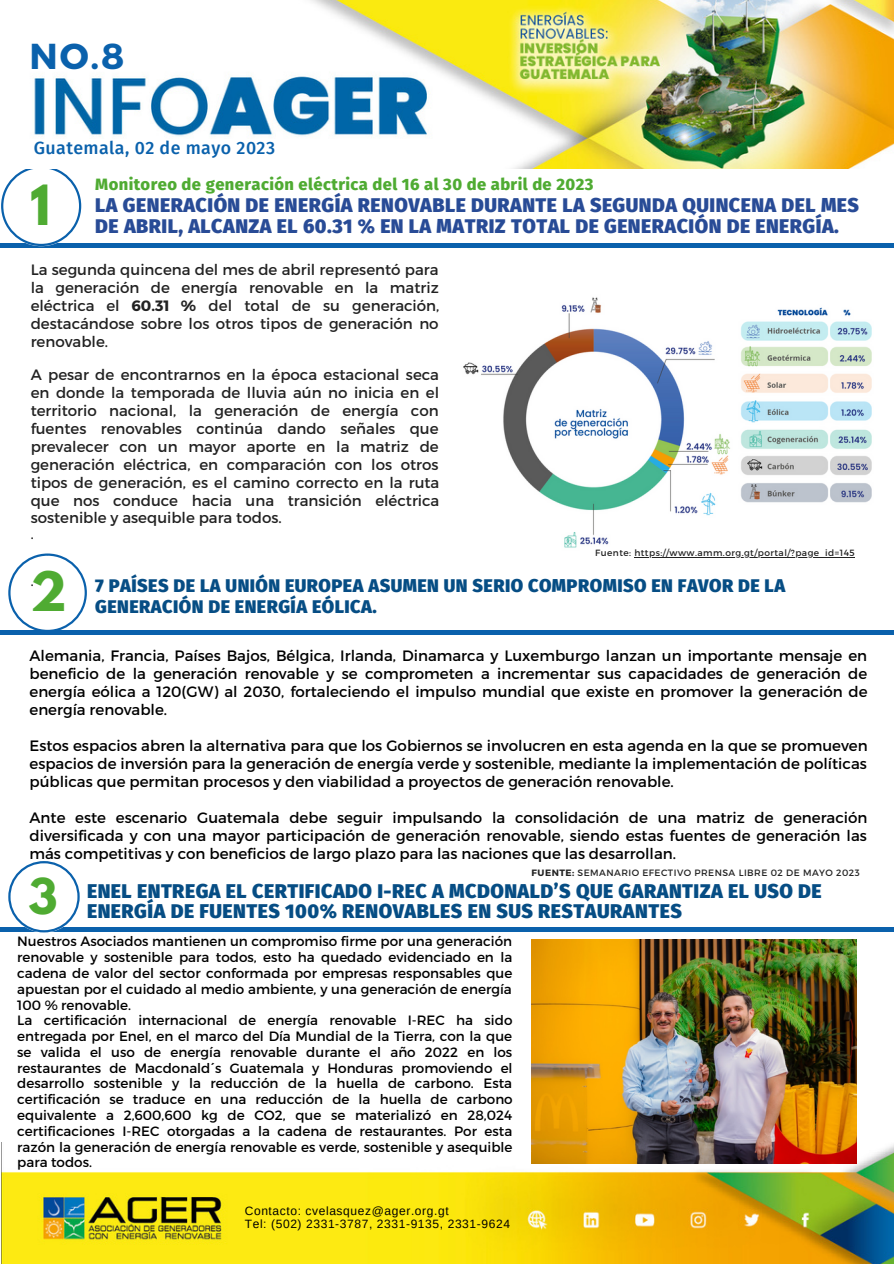
<style>
.page{position:relative;width:894px;height:1264px;background:#fff}
.page>*{position:absolute;margin:0;border:0;box-sizing:border-box;transform-origin:0 0}
.t1{font:700 49.05px "League Spartan";color:#4fab32}
.t2{font:700 48.15px "League Spartan";color:#4fab32}
.t3{font:700 43.65px "League Spartan";color:#4fab32}
.t4{font:700 36px "Montserrat";color:#0a61ac}
.t5{font:900 19.5px/21.5px "Fira Sans";letter-spacing:.025em;color:#284b96}
.t6{font:900 19.5px/20.2px "Fira Sans";letter-spacing:.025em;color:#064d84}
.t7{font:900 18px/20.2px "Fira Sans";letter-spacing:.025em;color:#064d84}
.t8{font:500 17.7px "Fira Sans";letter-spacing:.025em;color:#0a61ac}
.t9{font:800 16.5px "Fira Sans";letter-spacing:.025em;color:#4fab32}
.t10{font:15px/18px "Montserrat";color:#000;text-align:justify}
.t11{font:15px/17.9px "Montserrat";color:#222;text-align:justify}
.t12{font:13.5px/15.8px "Montserrat";color:#000}
.t13{font:13.5px "Montserrat";color:#222}
.t14{font:13.35px "Montserrat";color:#222}
.t15{font:12px/13px "Arimo";letter-spacing:.05em;color:#000}
.t16{font:9.15px "Montserrat";letter-spacing:.05em;color:#222}
.t17{font:9px "Montserrat";letter-spacing:.05em;color:#222}
.s1{font-weight:700}
</style>
<div class="page">
<div style="left:0;top:243px;width:893px;height:5px;background:#0a61ac"></div>
<svg style="left:1px;top:169px;width:80px;height:77px"></svg>
<svg style="left:8px;top:553px;width:79px;height:77px"></svg>
<hr style="left:0;top:927px;width:893px;height:4px;background:#0a61ac">
<svg style="left:8px;top:861px;width:72px;height:71px"></svg>
<img style="left:34px;top:0;width:859px;height:168px">
<hr style="left:0;top:630px;width:893px;height:4px;background:#0a61ac">
<img style="left:1px;top:1142px;width:892px;height:121px">
<img style="left:463px;top:297px;width:409px;height:261px">
<img style="left:531px;top:939px;width:324px;height:224px">
<hr style="left:634px;top:556px;width:220px;height:1px;background:#222">
<h3 class="t4" style="left:29px;top:33px;width:96px">NO.8</h3>
<p class="t8" style="left:34px;top:137px;width:243px">Guatemala, 02 de mayo 2023</p>
<p class="t9" style="left:95px;top:175px;width:499px">Monitoreo de generación eléctrica del 16 al 30 de abril de 2023</p>
<h3 class="t5" style="left:95px;top:194px;width:765px">LA GENERACIÓN DE ENERGÍA RENOVABLE DURANTE LA SEGUNDA QUINCENA DEL MES<br>DE ABRIL, ALCANZA EL 60.31 % EN LA MATRIZ TOTAL DE GENERACIÓN DE ENERGÍA.</h3>
<h1 class="t1" style="left:30px;top:181px;width:22px">1</h1>
<p class="t11" style="left:31px;top:260px;width:410px">La segunda quincena del mes de abril representó para la generación de energía renovable en la matriz eléctrica el <span class="s1">60.31 %</span> del total de su generación, destacándose sobre los otros tipos de generación no renovable.</p>
<p class="t11" style="left:31px;top:365px;width:410px">A pesar de encontrarnos en la época estacional seca en donde la temporada de lluvia aún no inicia en el territorio nacional, la generación de energía con fuentes renovables continúa dando señales que prevalecer con un mayor aporte en la matriz de generación eléctrica, en comparación con los otros tipos de generación, es el camino correcto en la ruta que nos conduce hacia una transición eléctrica sostenible y asequible para todos.</p>
<p class="t13" style="left:31px;top:525px;width:4px">.</p>
<p class="t17" style="left:595px;top:547px;width:261px">Fuente: https://www.amm.org.gt/portal/?page_id=145</p>
<h2 class="t2" style="left:31px;top:568px;width:38px">2</h2>
<p class="t7" style="left:95px;top:576px;width:691px">7 PAÍSES DE LA UNIÓN EUROPEA ASUMEN UN SERIO COMPROMISO EN FAVOR DE LA<br>GENERACIÓN DE ENERGÍA EÓLICA.</p>
<p class="t10" style="left:29px;top:646px;width:839px">Alemania, Francia, Países Bajos, Bélgica, Irlanda, Dinamarca y Luxemburgo lanzan un importante mensaje en beneficio de la generación renovable y se comprometen a incrementar sus capacidades de generación de energía eólica a 120(GW) al 2030, fortaleciendo el impulso mundial que existe en promover la generación de energía renovable.</p>
<p class="t10" style="left:29px;top:736px;width:839px">Estos espacios abren la alternativa para que los Gobiernos se involucren en esta agenda en la que se promueven espacios de inversión para la generación de energía verde y sostenible, mediante la implementación de políticas públicas que permitan procesos y den viabilidad a proyectos de generación renovable.</p>
<p class="t10" style="left:29px;top:808px;width:839px">Ante este escenario Guatemala debe seguir impulsando la consolidación de una matriz de generación diversificada y con una mayor participación de generación renovable, siendo estas fuentes de generación las más competitivas y con beneficios de largo plazo para las naciones que las desarrollan.</p>
<p class="t14" style="left:31px;top:572px;width:4px">.</p>
<p class="t16" style="left:531px;top:867px;width:329px"><span class="s1">FUENTE:</span> SEMANARIO EFECTIVO PRENSA LIBRE 02 DE MAYO 2023</p>
<h3 class="t3" style="left:28px;top:874px;width:31px">3</h3>
<h3 class="t6" style="left:87px;top:881px;width:736px">ENEL ENTREGA EL CERTIFICADO I-REC A MCDONALD’S QUE GARANTIZA EL USO DE<br>ENERGÍA DE FUENTES 100% RENOVABLES EN SUS RESTAURANTES</h3>
<p class="t12" style="left:17px;top:933px;width:497px">Nuestros Asociados mantienen un compromiso firme por una generación renovable y sostenible para todos, esto ha quedado evidenciado en la cadena de valor del sector conformada por empresas responsables que apuestan por el cuidado al medio ambiente, y una generación de energía 100 % renovable.<br>La certificación internacional de energía renovable I-REC ha sido entregada por Enel, en el marco del Día Mundial de la Tierra, con la que se valida el uso de energía renovable durante el año 2022 en los restaurantes de Macdonald´s Guatemala y Honduras promoviendo el desarrollo sostenible y la reducción de la huella de carbono. Esta certificación se traduce en una reducción de la huella de carbono equivalente a 2,600,600 kg de CO2, que se materializó en 28,024 certificaciones I-REC otorgadas a la cadena de restaurantes. Por esta razón la generación de energía renovable es verde, sostenible y asequible para todos.</p>
<p class="t15" style="left:245px;top:1204px;width:267px">Contacto: cvelasquez@ager.org.gt<br>Tel: (502) 2331-3787, 2331-9135, 2331-9624</p>
</div>
